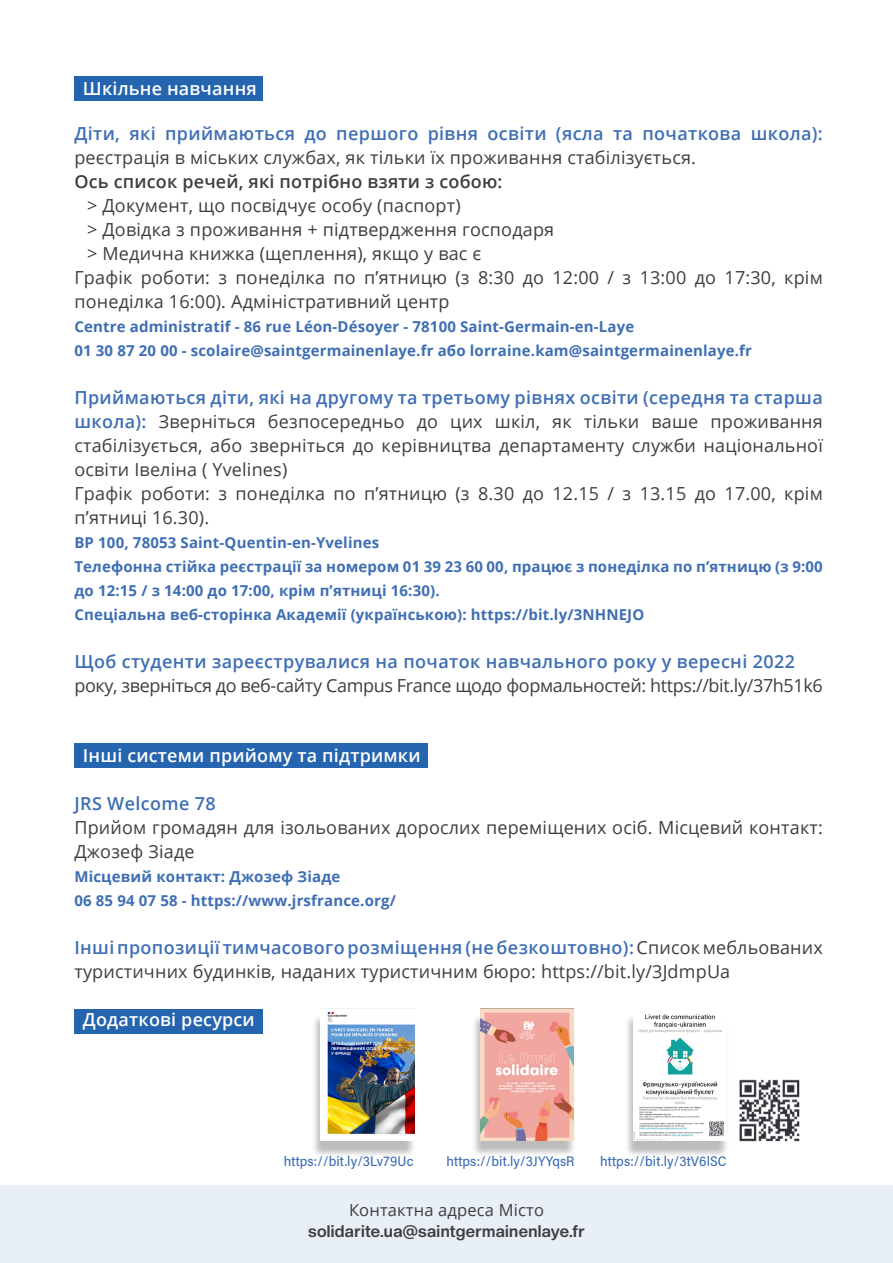
<style>
.page{position:relative;width:893px;height:1263px;background:#fff}
.page>*{position:absolute;margin:0;border:0;box-sizing:border-box;transform-origin:0 0}
.t1{font:18px/24px "Open Sans";letter-spacing:.01em;color:#3e3e3f}
.t2{font:600 18px/24px "Open Sans";letter-spacing:.02em;color:#3e6eb4}
.t3{font:18px "Open Sans";letter-spacing:-.02em;color:#3e3e3f}
.t4{font:600 18px "Open Sans";letter-spacing:.01em;color:#fff}
.t5{font:600 18px "Open Sans";letter-spacing:.01em;color:#3e3e3f}
.t6{font:700 16.5px/21px "Creato Display";letter-spacing:.02em;color:#3e3e3f;text-align:center}
.t7{font:700 15px/24px "Open Sans";letter-spacing:.01em;color:#3e6eb4}
.t8{font:500 13.95px "Acumin Pro Semi Cond";letter-spacing:.01em;color:#3e6eb4}
.s1{font-weight:400;color:#3e3e3f}
.s2{font-weight:600;color:#3e6eb4}
.s3{font-family:"Open Sans";font-weight:400}
</style>
<div class="page">
<div style="left:74px;top:1009px;width:189px;height:24px;background:#2564ae"></div>
<div style="left:0;top:1185px;width:893px;height:78px;background:#e9eff7"></div>
<div style="left:74px;top:743px;width:354px;height:25px;background:#2564ae"></div>
<div style="left:311px;top:1014px;width:106px;height:144px;background:#231f20;opacity:.3"></div>
<img style="left:321px;top:1012px;width:93px;height:129px">
<div style="left:471px;top:1014px;width:105px;height:143px;background:#231f20;opacity:.3"></div>
<img style="left:480px;top:1009px;width:93px;height:131px">
<div style="left:624px;top:1014px;width:105px;height:144px;background:#231f20;opacity:.3"></div>
<img style="left:633px;top:1014px;width:94px;height:127px">
<img style="left:739px;top:1079px;width:61px;height:63px">
<div style="left:74px;top:77px;width:189px;height:24px;background:#2564ae"></div>
<p class="t4" style="left:83px;top:76px;width:175px">Шкільне навчання</p>
<p class="t2" style="left:74px;top:121px;width:750px">Діти, які приймаються до першого рівня освіти (ясла та початкова школа): <span class="s1">реєстрація в міських службах, як тільки їх проживання стабілізується.</span></p>
<p class="t5" style="left:74px;top:169px;width:430px">Ось список речей, які потрібно взяти з собою:</p>
<p class="t1" style="left:87px;top:193px;width:375px">&gt; Документ, що посвідчує особу (паспорт)</p>
<p class="t1" style="left:87px;top:217px;width:469px">&gt; Довідка з проживання + підтвердження господаря</p>
<p class="t1" style="left:87px;top:241px;width:396px">&gt; Медична книжка (щеплення), якщо у вас є</p>
<p class="t1" style="left:74px;top:265px;width:750px">Графік роботи: з понеділка по п’ятницю (з 8:30 до 12:00 / з 13:00 до 17:30, крім понеділка 16:00). Адміністративний центр</p>
<p class="t7" style="left:74px;top:314px;width:561px">Centre administratif - 86 rue Léon-Désoyer - 78100 Saint-Germain-en-Laye</p>
<p class="t7" style="left:74px;top:338px;width:679px">01 30 87 20 00 - scolaire@saintgermainenlaye.fr або lorraine.kam@saintgermainenlaye.fr</p>
<p class="t1" style="left:74px;top:385px;width:750px;text-align:justify"><span class="s2">Приймаються діти, які на другому та третьому рівнях освіти (середня та старша школа):</span> Зверніться безпосередньо до цих шкіл, як тільки вашe проживання стабілізується, або зверніться до керівництва департаменту служби національної освіти Івеліна ( Yvelines)</p>
<p class="t1" style="left:74px;top:481px;width:750px">Графік роботи: з понеділка по п’ятницю (з 8.30 до 12.15 / з 13.15 до 17.00, крім п’ятниці 16.30).</p>
<p class="t7" style="left:74px;top:530px;width:306px">BP 100, 78053 Saint-Quentin-en-Yvelines</p>
<p class="t7" style="left:74px;top:554px;width:750px">Телефонна стійка реєстрації за номером 01 39 23 60 00, працює з понеділка по п’ятницю (з 9:00 до 12:15 / з 14:00 до 17:00, крім п’ятниці 16:30).</p>
<p class="t7" style="left:74px;top:602px;width:571px">Спеціальна веб-сторінка Академії (українською): https://bit.ly/3NHNEJO</p>
<p class="t2" style="left:74px;top:649px;width:722px">Щоб студенти зареєструвалися на початок навчального року у вересні 2022</p>
<p class="t3" style="left:74px;top:673px;width:750px">року, зверніться до веб-сайту Campus France щодо формальностей: https://bit.ly/37h51k6</p>
<p class="t4" style="left:83px;top:743px;width:339px">Інші системи прийому та підтримки</p>
<p class="t2" style="left:74px;top:791px;width:143px">JRS Welcome 78</p>
<p class="t1" style="left:74px;top:815px;width:750px">Прийом громадян для ізольованих дорослих переміщених осіб. Місцевий контакт:<br>Джозеф Зіаде</p>
<p class="t7" style="left:74px;top:864px;width:267px">Місцевий контакт: Джозеф Зіаде</p>
<p class="t7" style="left:74px;top:888px;width:323px">06 85 94 07 58 - https://www.jrsfrance.org/</p>
<p class="t1" style="left:74px;top:935px;width:750px"><span class="s2">Інші пропозиції тимчасового розміщення (не безкоштовно):</span>Список мебльованих туристичних будинків, наданих туристичним бюро: https://bit.ly/3JdmpUa</p>
<p class="t4" style="left:83px;top:1007px;width:173px">Додаткові ресурси</p>
<p class="t8" style="left:284px;top:1152px;width:131px">https://bit.ly/3Lv79Uc</p>
<p class="t8" style="left:446px;top:1152px;width:130px">https://bit.ly/3JYYqsR</p>
<p class="t8" style="left:600px;top:1152px;width:128px">https://bit.ly/3tV6lSC</p>
<p class="t6" style="left:308px;top:1199px;width:278px"><span class="s3">Контактна адреса Місто </span>solidarite.ua@saintgermainenlaye.fr</p>
</div>
